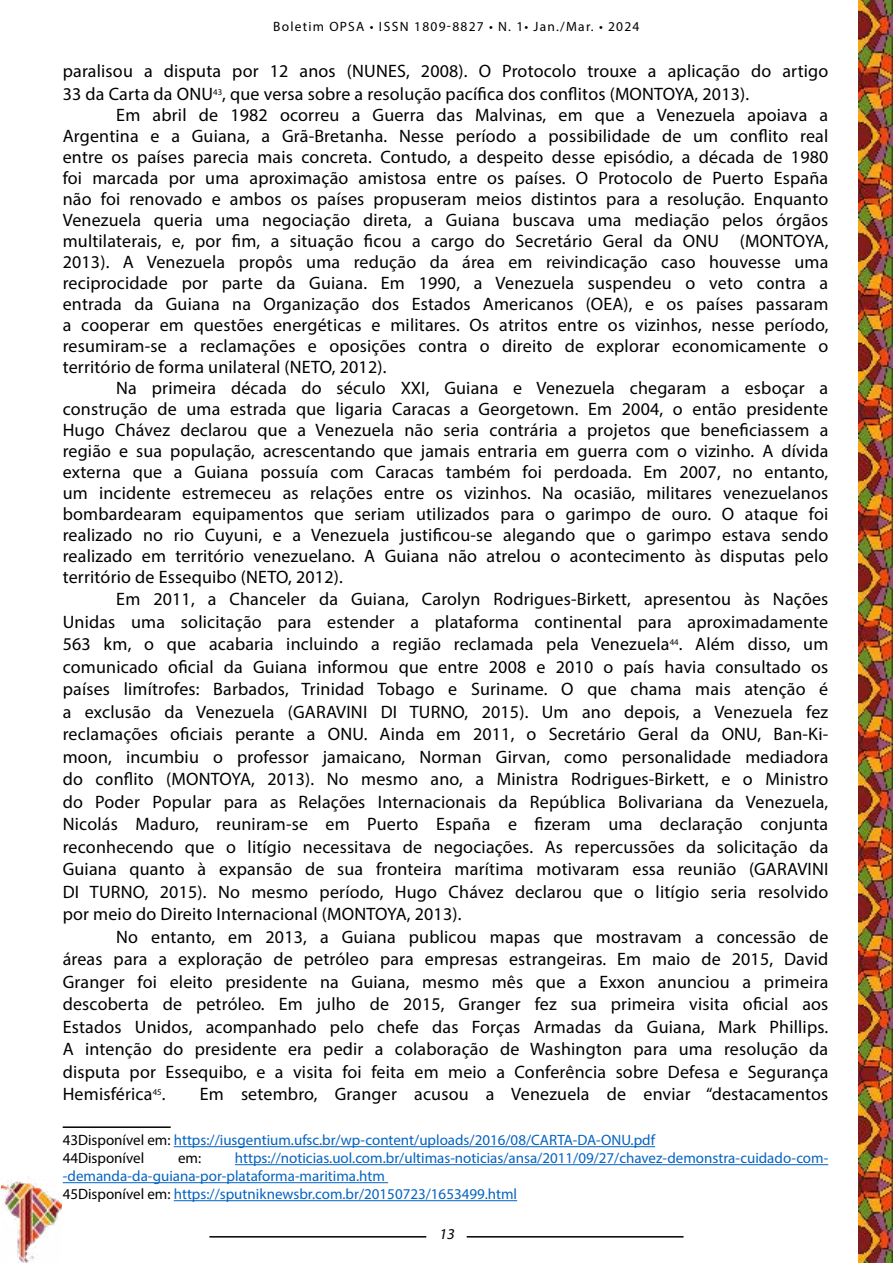
<style>
.page{position:relative;width:893px;height:1263px;background:#fff}
.page>*{position:absolute;margin:0;border:0;box-sizing:border-box;transform-origin:0 0}
.t1{font:18px/22.5px "Myriad Pro";letter-spacing:.01em;color:#000;text-align:justify}
.t2{font:15px/18px "Myriad Pro";color:#0563c1}
.t3{font:15px "Myriad Pro";color:#000}
.t4{font:italic 15px "Myriad Pro";color:#000}
.t5{font:13.5px "Myriad Pro";letter-spacing:.09em;color:#000}
.s1{color:#000}
</style>
<div class="page">
<hr style="left:467px;top:1236px;width:217px;height:1px;background:#000">
<hr style="left:209px;top:1236px;width:217px;height:1px;background:#000">
<img style="left:1px;top:1177px;width:60px;height:85px">
<img style="left:859px;top:0;width:34px;height:1263px">
<hr style="left:63px;top:1126px;width:108px;height:2px;background:#000">
<hr style="left:174px;top:1146px;width:481px;height:1px;background:#0563c1">
<hr style="left:235px;top:1164px;width:593px;height:1px;background:#0563c1">
<hr style="left:63px;top:1182px;width:325px;height:1px;background:#0563c1">
<hr style="left:174px;top:1200px;width:343px;height:1px;background:#0563c1">
<p class="t5" style="left:273px;top:18px;width:368px">Boletim OPSA • ISSN 1809-8827 • N. 1• Jan./Mar. • 2024</p>
<p class="t1" style="left:63px;top:60px;width:767px">paralisou a disputa por 12 anos (NUNES, 2008). O Protocolo trouxe a aplicação do artigo<br>33 da Carta da ONU<sup>43</sup>, que versa sobre a resolução pacífica dos conflitos (MONTOYA, 2013).</p>
<p class="t1" style="left:63px;top:104px;width:767px;line-height:21px;text-indent:54px">Em abril de 1982 ocorreu a Guerra das Malvinas, em que a Venezuela apoiava a Argentina e a Guiana, a Grã-Bretanha. Nesse período a possibilidade de um conflito real entre os países parecia mais concreta. Contudo, a despeito desse episódio, a década de 1980 foi marcada por uma aproximação amistosa entre os países. O Protocolo de Puerto España não foi renovado e ambos os países propuseram meios distintos para a resolução. Enquanto Venezuela queria uma negociação direta, a Guiana buscava uma mediação pelos órgãos multilaterais, e, por fim, a situação ficou a cargo do Secretário Geral da ONU (MONTOYA, 2013). A Venezuela propôs uma redução da área em reivindicação caso houvesse uma reciprocidade por parte da Guiana. Em 1990, a Venezuela suspendeu o veto contra a entrada da Guiana na Organização dos Estados Americanos (OEA), e os países passaram a cooperar em questões energéticas e militares. Os atritos entre os vizinhos, nesse período, resumiram-se a reclamações e oposições contra o direito de explorar economicamente o território de forma unilateral (NETO, 2012).</p>
<p class="t1" style="left:63px;top:377px;width:767px;line-height:21px;text-indent:54px">Na primeira década do século XXI, Guiana e Venezuela chegaram a esboçar a construção de uma estrada que ligaria Caracas a Georgetown. Em 2004, o então presidente Hugo Chávez declarou que a Venezuela não seria contrária a projetos que beneficiassem a região e sua população, acrescentando que jamais entraria em guerra com o vizinho. A dívida externa que a Guiana possuía com Caracas também foi perdoada. Em 2007, no entanto, um incidente estremeceu as relações entre os vizinhos. Na ocasião, militares venezuelanos bombardearam equipamentos que seriam utilizados para o garimpo de ouro. O ataque foi realizado no rio Cuyuni, e a Venezuela justificou-se alegando que o garimpo estava sendo realizado em território venezuelano. A Guiana não atrelou o acontecimento às disputas pelo território de Essequibo (NETO, 2012).</p>
<p class="t1" style="left:63px;top:588px;width:767px;text-indent:54px">Em 2011, a Chanceler da Guiana, Carolyn Rodrigues-Birkett, apresentou às Nações Unidas uma solicitação para estender a plataforma continental para aproximadamente 563 km, o que acabaria incluindo a região reclamada pela Venezuela<sup>44</sup>. Além disso, um comunicado oficial da Guiana informou que entre 2008 e 2010 o país havia consultado os países limítrofes: Barbados, Trinidad Tobago e Suriname. O que chama mais atenção é a exclusão da Venezuela (GARAVINI DI TURNO, 2015). Um ano depois, a Venezuela fez reclamações oficiais perante a ONU. Ainda em 2011, o Secretário Geral da ONU, Ban-Ki&shy;moon, incumbiu o professor jamaicano, Norman Girvan, como personalidade mediadora do conflito (MONTOYA, 2013). No mesmo ano, a Ministra Rodrigues-Birkett, e o Ministro do Poder Popular para as Relações Internacionais da República Bolivariana da Venezuela, Nicolás Maduro, reuniram-se em Puerto España e fizeram uma declaração conjunta reconhecendo que o litígio necessitava de negociações. As repercussões da solicitação da Guiana quanto à expansão de sua fronteira marítima motivaram essa reunião (GARAVINI DI TURNO, 2015). No mesmo período, Hugo Chávez declarou que o litígio seria resolvido por meio do Direito Internacional (MONTOYA, 2013).</p>
<p class="t1" style="left:63px;top:925px;width:767px;text-indent:54px">No entanto, em 2013, a Guiana publicou mapas que mostravam a concessão de áreas para a exploração de petróleo para empresas estrangeiras. Em maio de 2015, David Granger foi eleito presidente na Guiana, mesmo mês que a Exxon anunciou a primeira descoberta de petróleo. Em julho de 2015, Granger fez sua primeira visita oficial aos Estados Unidos, acompanhado pelo chefe das Forças Armadas da Guiana, Mark Phillips.<br>A intenção do presidente era pedir a colaboração de Washington para uma resolução da disputa por Essequibo, e a visita foi feita em meio a Conferência sobre Defesa e Segurança Hemisférica<sup>45</sup>.</p>
<p class="t1" style="left:200px;top:1083px;width:630px">Em setembro, Granger acusou a Venezuela de enviar “destacamentos</p>
<p class="t2" style="left:63px;top:1131px;width:594px"><span class="s1">43Disponível em:</span> https://iusgentium.ufsc.br/wp-content/uploads/2016/08/CARTA-DA-ONU.pdf<br><span class="s1">44Disponível</span></p>
<p class="t2" style="left:63px;top:1149px;width:767px;text-indent:172px">https://noticias.uol.com.br/ultimas-noticias/ansa/2011/09/27/chavez-demonstra-cuidado-com--demanda-da-guiana-por-plataforma-maritima.htm<br><span class="s1">45Disponível em:</span> https://sputniknewsbr.com.br/20150723/1653499.html</p>
<p class="t3" style="left:178px;top:1149px;width:25px">em:</p>
<p class="t4" style="left:439px;top:1224px;width:20px">13</p>
</div>
